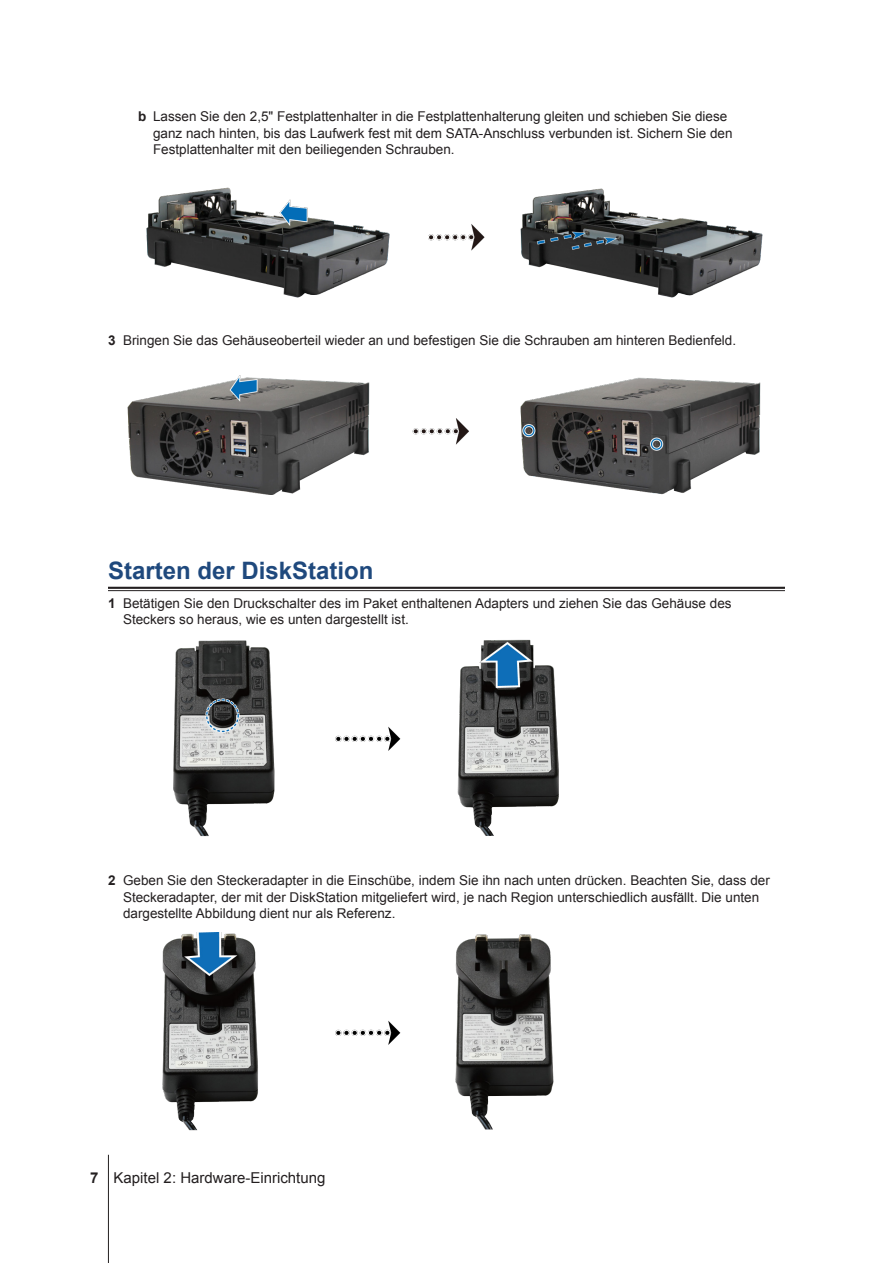
<style>
.page{position:relative;width:893px;height:1263px;background:#fff}
.page>*{position:absolute;margin:0;border:0;box-sizing:border-box;transform-origin:0 0}
.H2-underline{font:700 24px "Arial";color:#1f497d}
.PageNumber-sidebar{font:15px "Arial";color:#231f20}
.Task-N-sidebar{font:13.5px/16.5px "Arial";color:#231f20}
.Task-N-sub{font:13.5px/16.5px "Arial";color:#231f20}
.s1{font-weight:700}
</style>
<div class="page">
<hr style="left:108px;top:1155px;width:1px;height:108px;background:#231f20">
<hr style="left:108px;top:587px;width:677px;height:2px;background:#231f20">
<hr style="left:108px;top:590px;width:677px;height:1px;background:#231f20">
<img style="left:146px;top:187px;width:617px;height:111px">
<img style="left:127px;top:375px;width:634px;height:119px">
<img style="left:173px;top:639px;width:386px;height:198px">
<img style="left:162px;top:932px;width:392px;height:199px">
<p class="Task-N-sub" style="left:153px;top:109px;width:581px;text-indent:-15px"><span class="s1">b</span> Lassen Sie den 2,5" Festplattenhalter in die Festplattenhalterung gleiten und schieben Sie diese ganz nach hinten, bis das Laufwerk fest mit dem SATA-Anschluss verbunden ist. Sichern Sie den<br>Festplattenhalter mit den beiliegenden Schrauben.</p>
<p class="Task-N-sidebar" style="left:108px;top:332px;width:630px"><span class="s1">3</span> Bringen Sie das Gehäuseoberteil wieder an und befestigen Sie die Schrauben am hinteren Bedienfeld.</p>
<p class="H2-underline" style="left:108px;top:555px;width:267px">Starten der DiskStation</p>
<p class="Task-N-sidebar" style="left:123px;top:595px;width:610px;text-indent:-15px"><span class="s1">1</span> Betätigen Sie den Druckschalter des im Paket enthaltenen Adapters und ziehen Sie das Gehäuse des<br>Steckers so heraus, wie es unten dargestellt ist.</p>
<p class="Task-N-sidebar" style="left:123px;top:872px;width:648px;text-indent:-15px"><span class="s1">2</span> Geben Sie den Steckeradapter in die Einschübe, indem Sie ihn nach unten drücken. Beachten Sie, dass der<br>Steckeradapter, der mit der DiskStation mitgeliefert wird, je nach Region unterschiedlich ausfällt. Die unten dargestellte Abbildung dient nur als Referenz.</p>
<p class="PageNumber-sidebar" style="left:90px;top:1168px;width:237px"><span class="s1">7</span> Kapitel 2: Hardware-Einrichtung</p>
</div>
